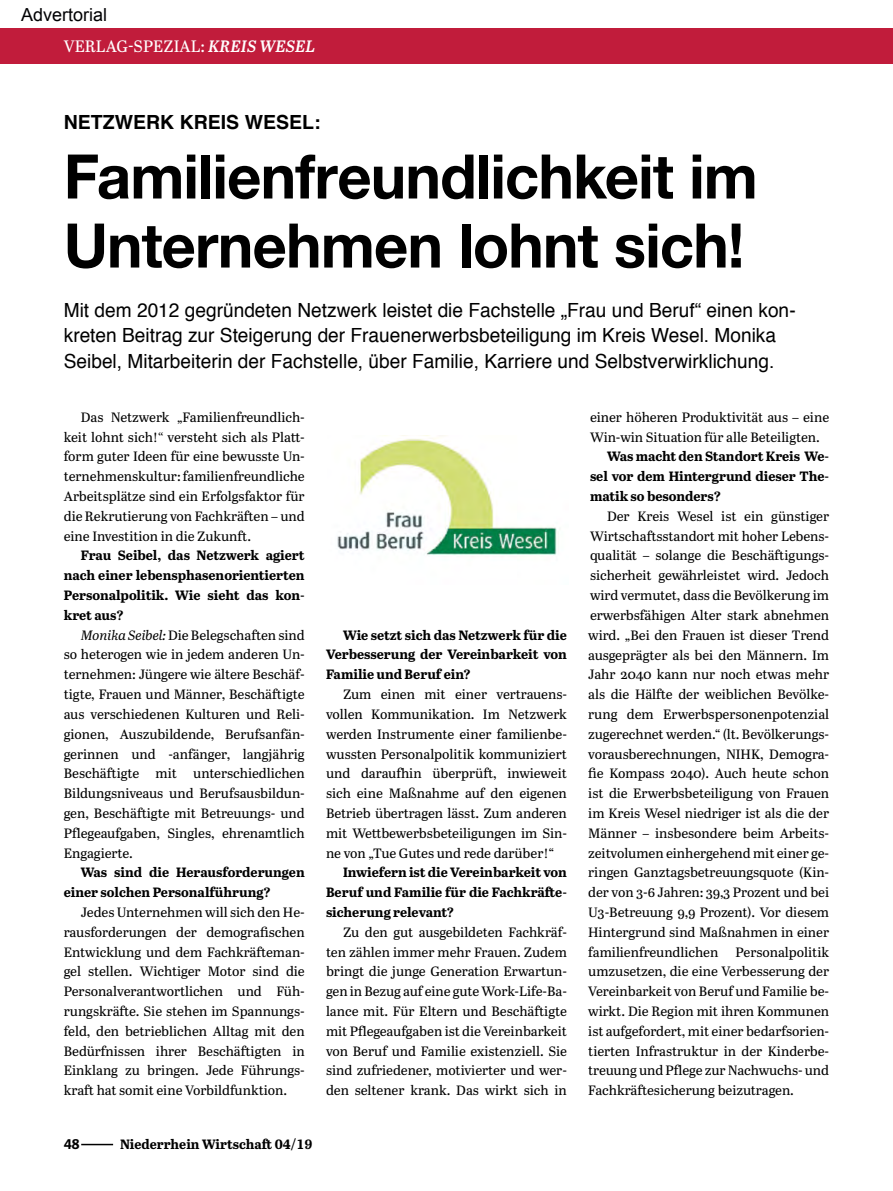
<style>
.page{position:relative;width:893px;height:1191px;background:#fff}
.page>*{position:absolute;margin:0;border:0;box-sizing:border-box;transform-origin:0 0}
.t1{font:700 61.5px/69px "Helvetica Neue";letter-spacing:-.015em;color:#000}
.t2{font:19.5px/25.5px "Helvetica";color:#000}
.t3{font:700 19.5px "Helvetica";color:#000}
.t4{font:18px "Arial";color:#000003}
.t5{font:16.5px "Abril Text";color:#fff}
.t6{font:13.5px/19.8px "Abril Text";letter-spacing:-.005em;color:#000;text-align:justify}
.t7{font:700 13.5px/19.8px "Abril Text";letter-spacing:-.005em;color:#000;text-align:justify}
.t8{font:700 13.5px "Adelle Sans";color:#000}
.s1{font-weight:600;font-style:italic}
.s2{font-family:"Minion Pro"}
.s3{font-style:italic}
</style>
<div class="page">
<div style="left:0;top:29px;width:893px;height:35px;background:#c11c3b"></div>
<img style="left:337px;top:438px;width:220px;height:117px">
<hr style="left:81px;top:1143px;width:32px;height:2px;background:#000">
<h3 class="t4" style="left:21px;top:3px;width:88px">Advertorial</h3>
<p class="t5" style="left:64px;top:34px;width:253px">VERLAG-SPEZIAL: <span class="s1">KREIS WESEL</span></p>
<h2 class="t3" style="left:64px;top:107px;width:258px">NETZWERK KREIS WESEL:</h2>
<h1 class="t1" style="left:64px;top:144px;width:695px">Familienfreundlichkeit im<br>Unternehmen lohnt sich!</h1>
<p class="t2" style="left:64px;top:298px;width:733px">Mit dem 2012 gegründeten Netzwerk leistet die Fachstelle „Frau und Beruf“ einen kon&shy;kreten Beitrag zur Steigerung der Frauenerwerbsbeteiligung im Kreis Wesel. Monika<br>Seibel, Mitarbeiterin der Fachstelle, über Familie, Karriere und Selbstverwirklichung.</p>
<p class="t6" style="left:64px;top:406px;width:242px;text-indent:17px">Das Netzwerk „Familienfreundlich&shy;keit lohnt sich!<span class="s2">“</span> versteht sich als Platt&shy;form guter Ideen für eine bewusste Un&shy;ternehmenskultur: familienfreundliche Arbeitsplätze sind ein Erfolgsfaktor für die Rekrutierung von Fachkräften – und eine Investition in die Zukunft.</p>
<p class="t7" style="left:64px;top:545px;width:242px;text-indent:17px">Frau Seibel, das Netzwerk agiert nach einer lebensphasenorientierten Personalpolitik. Wie sieht das kon&shy;kret aus?</p>
<p class="t6" style="left:64px;top:624px;width:242px;text-indent:17px"><span class="s3">Monika Seibel:</span> Die Belegschaften sind so heterogen wie in jedem anderen Un&shy;ternehmen: Jüngere wie ältere Beschäf&shy;tigte, Frauen und Männer, Beschäftigte aus verschiedenen Kulturen und Reli&shy;gionen, Auszubildende, Berufsanfän&shy;gerinnen und -anfänger, langjährig Beschäftigte mit unterschiedlichen Bildungsniveaus und Berufsausbildun&shy;gen, Beschäftigte mit Betreuungs- und Pflegeaufgaben, Singles, ehrenamtlich Engagierte.</p>
<p class="t7" style="left:64px;top:862px;width:242px;text-indent:17px">Was sind die Herausforderungen einer solchen Personalführung?</p>
<p class="t6" style="left:64px;top:901px;width:242px;text-indent:17px">Jedes Unternehmen will sich den He&shy;rausforderungen der demografischen Entwicklung und dem Fachkräfteman&shy;gel stellen. Wichtiger Motor sind die Personalverantwortlichen und Füh&shy;rungskräfte. Sie stehen im Spannungs&shy;feld, den betrieblichen Alltag mit den Bedürfnissen ihrer Beschäftigten in Einklang zu bringen. Jede Führungs&shy;kraft hat somit eine Vorbildfunktion.</p>
<p class="t6" style="left:590px;top:406px;width:241px">einer höheren Produktivität aus – eine<br>Win-win Situation für alle Beteiligten.</p>
<p class="t7" style="left:590px;top:446px;width:241px;text-indent:17px">Was macht den Standort Kreis We&shy;sel vor dem Hintergrund dieser The&shy;matik so besonders?</p>
<p class="t6" style="left:588px;top:505px;width:242px;text-indent:19px">Der Kreis Wesel ist ein günstiger Wirtschaftsstandort mit hoher Lebens&shy;qualität – solange die Beschäftigungs&shy;sicherheit gewährleistet wird. Jedoch wird vermutet, dass die Bevölkerung im erwerbsfähigen Alter stark abnehmen wird. „Bei den Frauen ist dieser Trend ausgeprägter als bei den Männern. Im Jahr 2040 kann nur noch etwas mehr als die Hälfte der weiblichen Bevölke&shy;rung dem Erwerbspersonenpotenzial zugerechnet werden.“ (lt. Bevölkerungs&shy;vorausberechnungen, NIHK, Demogra&shy;fie Kompass 2040). Auch heute schon ist die Erwerbsbeteiligung von Frauen im Kreis Wesel niedriger ist als die der Männer – insbesondere beim Arbeits&shy;zeitvolumen einhergehend mit einer ge&shy;ringen Ganztagsbetreuungsquote (Kin&shy;der von 3-6 Jahren: 39,3 Prozent und bei U3-Betreuung 9,9 Prozent). Vor diesem Hintergrund sind Maßnahmen in einer familienfreundlichen</p>
<p class="t7" style="left:326px;top:624px;width:242px;text-indent:17px">Wie setzt sich das Netzwerk für die Verbesserung der Vereinbarkeit von Familie und Beruf ein?</p>
<p class="t6" style="left:326px;top:684px;width:242px;text-indent:17px">Zum einen mit einer vertrauens&shy;vollen Kommunikation. Im Netzwerk werden Instrumente einer familienbe&shy;wussten Personalpolitik kommuniziert und daraufhin überprüft, inwieweit sich eine Maßnahme auf den eigenen Betrieb übertragen lässt. Zum anderen mit Wettbewerbsbeteiligungen im Sin&shy;ne von „Tue Gutes und rede darüber!“</p>
<p class="t7" style="left:326px;top:862px;width:242px;text-indent:17px">Inwiefern ist die Vereinbarkeit von Beruf und Familie für die Fachkräfte&shy;sicherung relevant?</p>
<p class="t6" style="left:326px;top:921px;width:242px;text-indent:17px">Zu den gut ausgebildeten Fachkräf&shy;ten zählen immer mehr Frauen. Zudem bringt die junge Generation Erwartun&shy;gen in Bezug auf eine gute Work-Life-Ba&shy;lance mit. Für Eltern und Beschäftigte mit Pflegeaufgaben ist die Vereinbarkeit von Beruf und Familie existenziell. Sie sind zufriedener, motivierter und wer&shy;den seltener krank. Das wirkt sich in</p>
<p class="t6" style="left:588px;top:941px;width:242px;text-indent:147px">Personalpolitik umzusetzen, die eine Verbesserung der Vereinbarkeit von Beruf und Familie be&shy;wirkt. Die Region mit ihren Kommunen ist aufgefordert, mit einer bedarfsorien&shy;tierten Infrastruktur in der Kinderbe&shy;treuung und Pflege zur Nachwuchs- und Fachkräftesicherung beizutragen.</p>
<p class="t8" style="left:64px;top:1134px;width:17px">48</p>
<p class="t7" style="left:120px;top:1134px;width:194px">Niederrhein Wirtschaft 04/19</p>
</div>
